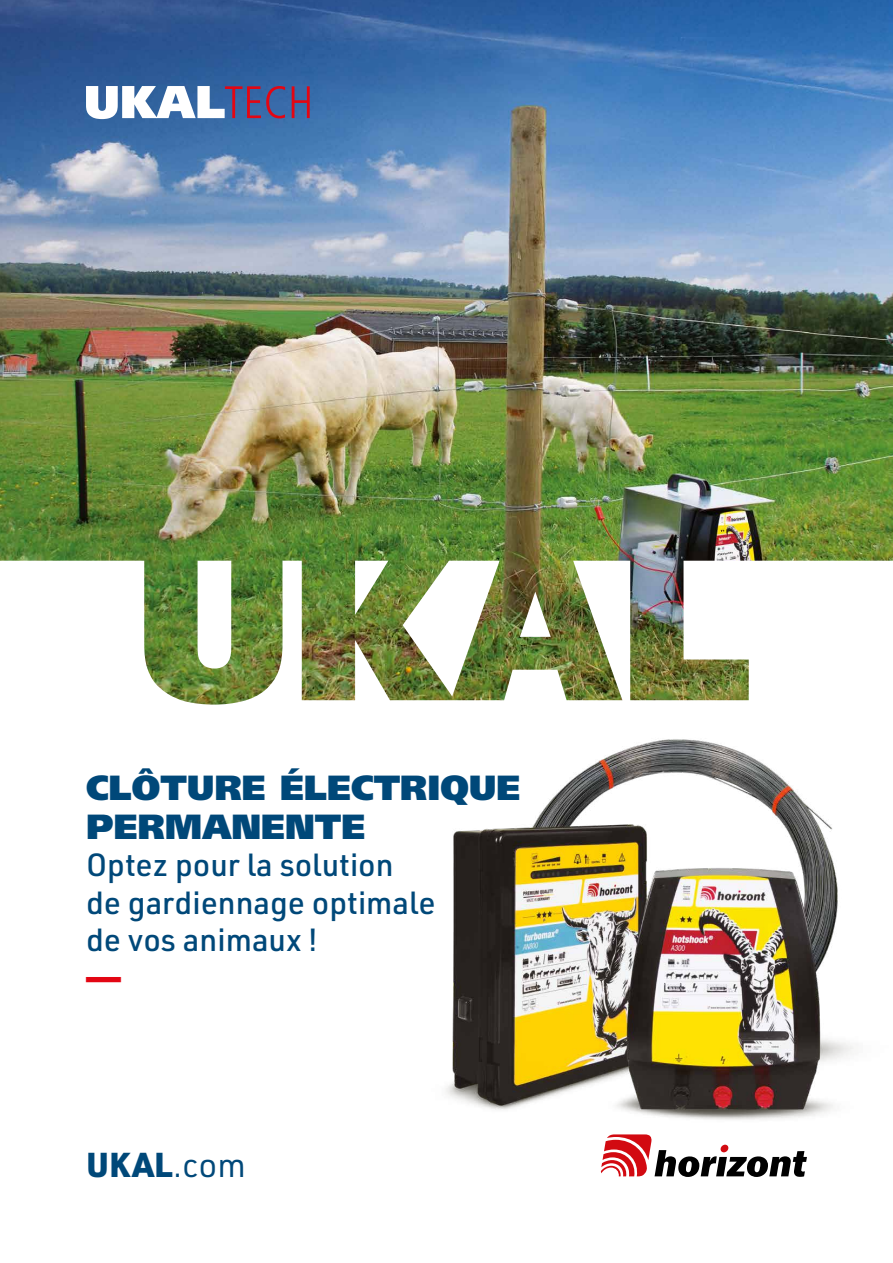
<style>
.page{position:relative;width:893px;height:1263px;background:#fff}
.page>*{position:absolute;margin:0;border:0;box-sizing:border-box;transform-origin:0 0}
.t1{font:900 34.95px/38.4px "Frutiger LT Pro";color:#004879}
.t2{font:900 34.95px "Frutiger LT Pro";color:#e30613}
.t3{font:900 33.9px "URWDIN";color:#004879}
.t4{font:500 31.35px/37.5px "URWDIN";color:#004879}
.s1{font-weight:400}
</style>
<div class="page">
<img style="left:0;top:0;width:893px;height:704px">
<svg style="left:601px;top:1162px;width:204px;height:15px"></svg>
<img style="left:383px;top:599px;width:510px;height:563px">
<svg style="left:86px;top:86px;width:224px;height:33px"></svg>
<p class="t1" style="left:86px;top:768px;width:436px">CLÔTURE ÉLECTRIQUE<br>PERMANENTE</p>
<p class="t4" style="left:86px;top:845px;width:351px">Optez pour la solution de gardiennage optimale de vos animaux !</p>
<p class="t2" style="left:86px;top:956px;width:36px">—</p>
<p class="t3" style="left:86px;top:1141px;width:161px">UKAL<span class="s1">.com</span></p>
</div>
